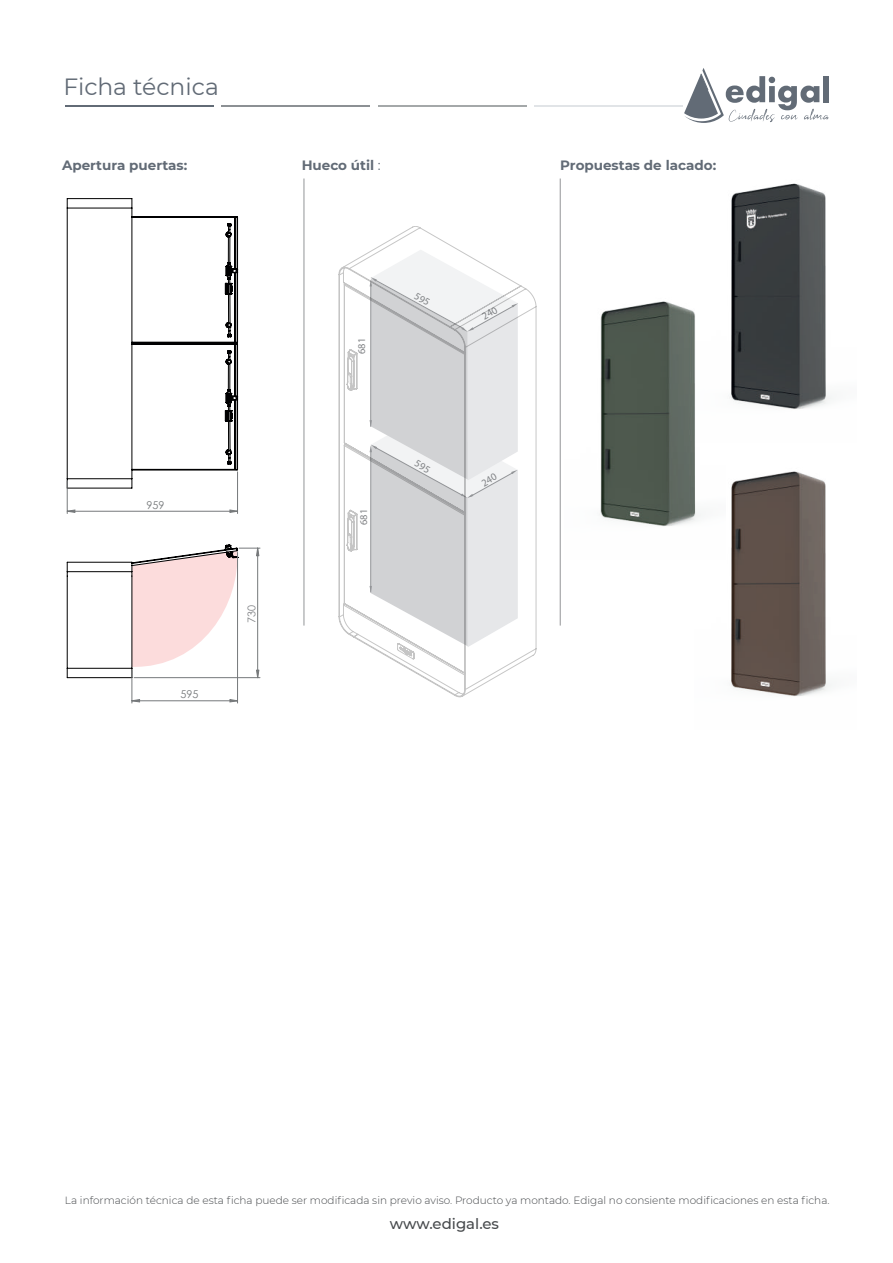
<style>
.page{position:relative;width:893px;height:1263px;background:#fff}
.page>*{position:absolute;margin:0;border:0;box-sizing:border-box;transform-origin:0 0}
.t1{font:23.4px "Montserrat";color:#626b76}
.t2{font:500 14.85px "Montserrat";color:#46494c}
.t3{font:700 13.5px "Montserrat";color:#626b76}
.t4{font:10.8px "Century Gothic";color:#76797b}
.t5{font:10.8px "Century Gothic";color:#808285}
.t6{font:300 10.5px "Montserrat";color:#46494c}
.t7{font:10.35px "Myriad Pro";color:#808285}
.s1{font-weight:400}
</style>
<div class="page">
<img style="left:731px;top:471px;width:101px;height:226px">
<img style="left:730px;top:183px;width:102px;height:226px">
<img style="left:600px;top:301px;width:101px;height:226px">
<hr style="left:65px;top:105px;width:149px;height:2px;background:#626b76">
<hr style="left:221px;top:105px;width:149px;height:2px;background:#8c9094">
<hr style="left:378px;top:105px;width:148px;height:2px;background:#a4a8a9">
<hr style="left:534px;top:105px;width:149px;height:2px;background:#e1e4e7">
<svg style="left:684px;top:68px;width:145px;height:55px"></svg>
<svg style="left:339px;top:226px;width:197px;height:471px"></svg>
<hr style="left:304px;top:178px;width:1px;height:448px;background:#939598">
<hr style="left:560px;top:178px;width:1px;height:448px;background:#939598">
<svg style="left:67px;top:198px;width:171px;height:291px"></svg>
<svg style="left:67px;top:544px;width:193px;height:134px"></svg>
<hr style="left:257px;top:548px;width:1px;height:130px;background:#76797b">
<hr style="left:67px;top:481px;width:1px;height:32px;background:#76797b">
<hr style="left:237px;top:472px;width:1px;height:41px;background:#76797b">
<hr style="left:132px;top:670px;width:1px;height:33px;background:#76797b">
<hr style="left:237px;top:552px;width:1px;height:151px;background:#76797b">
<svg style="left:67px;top:509px;width:170px;height:4px"></svg>
<svg style="left:131px;top:699px;width:106px;height:3px"></svg>
<svg style="left:370px;top:250px;width:148px;height:397px"></svg>
<h1 class="t1" style="left:63px;top:70px;width:157px">Ficha técnica</h1>
<p class="t3" style="left:62px;top:155px;width:127px">Apertura puertas:</p>
<p class="t3" style="left:302px;top:155px;width:80px">Hueco útil <span class="s1">:</span></p>
<p class="t4" style="left:147px;top:497px;width:19px">959</p>
<p class="t4" style="left:180px;top:687px;width:19px">595</p>
<p class="t5" style="left:244px;top:623px;width:19px;rotate:-90deg">730</p>
<p class="t7" style="left:355px;top:354px;width:17px;rotate:-90deg">681</p>
<p class="t7" style="left:357px;top:525px;width:17px;rotate:-90deg">681</p>
<p class="t3" style="left:560px;top:155px;width:158px">Propuestas de lacado:</p>
<p class="t6" style="left:65px;top:1193px;width:766px">La información técnica de esta ficha puede ser modificada sin previo aviso. Producto ya montado. Edigal no consiente modificaciones en esta ficha.</p>
<h2 class="t2" style="left:390px;top:1213px;width:111px">www.edigal.es</h2>
</div>
